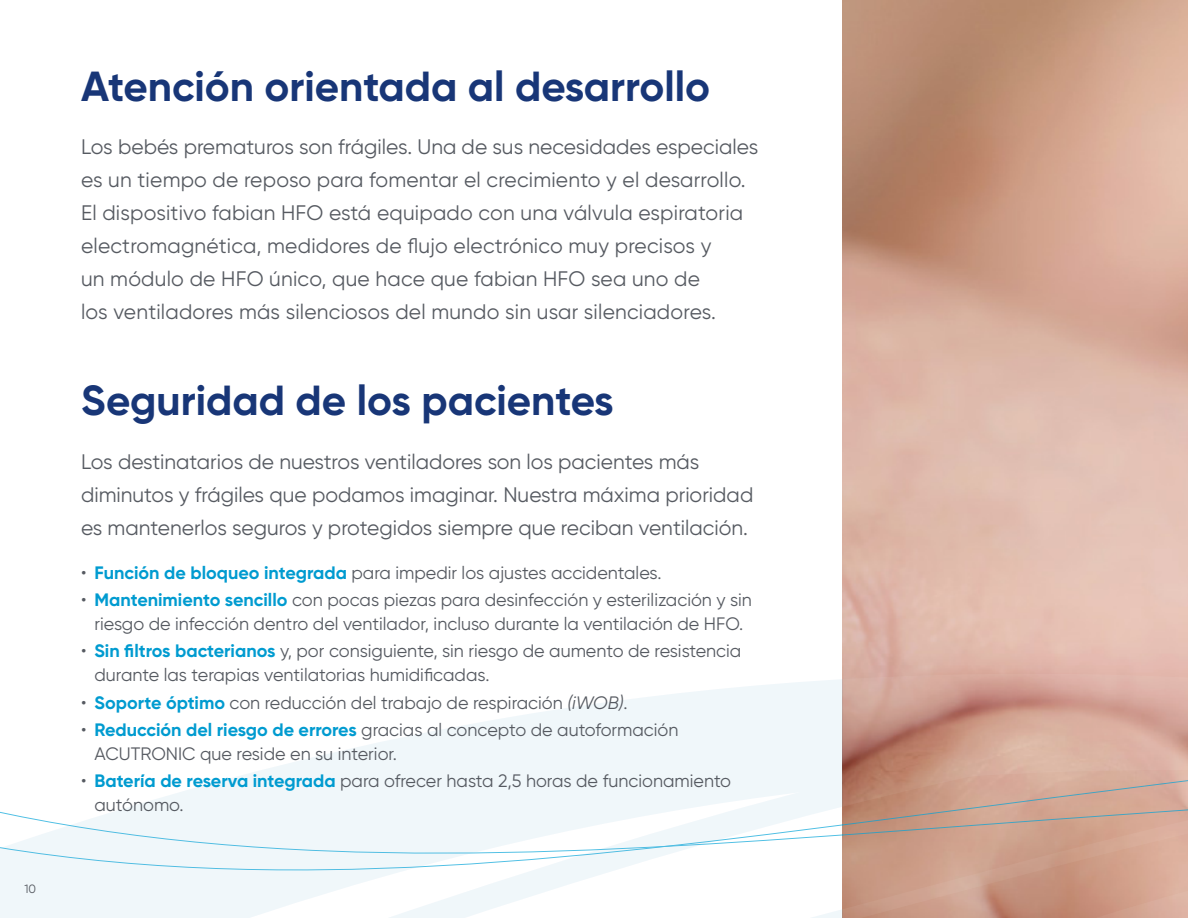
<style>
.page{position:relative;width:1188px;height:918px;background:#fff}
.page>*{position:absolute;margin:0;border:0;box-sizing:border-box;transform-origin:0 0}
.t1{font:700 42px "Gilroy";color:#183677}
.t2{font:21px/33px "Gilroy";color:#565a61}
.t3{font:18px/24px "Gilroy";color:#565a61}
.t4{font:12px "Gilroy";color:#565a61}
.s1{font-weight:700;color:#009bd0}
.s2{font-style:italic}
</style>
<div class="page">
<img style="left:843px;top:0;width:345px;height:674px">
<svg style="left:842px;top:674px;width:346px;height:21px;background:#d7aa9f"></svg>
<svg style="left:842px;top:695px;width:346px;height:223px;background:#cb9d8b"></svg>
<svg style="left:669px;top:679px;width:173px;height:16px;fill:#f0f7fa"></svg>
<svg style="left:0;top:695px;width:842px;height:223px;fill:#f0f7fa"></svg>
<p class="t4" style="left:25px;top:882px;width:13px">10</p>
<h1 class="t1" style="left:81px;top:60px;width:631px">Atención orientada al desarrollo</h1>
<p class="t2" style="left:81px;top:130px;width:679px">Los bebés prematuros son frágiles. Una de sus necesidades especiales es un tiempo de reposo para fomentar el crecimiento y el desarrollo.<br>El dispositivo fabian HFO está equipado con una válvula espiratoria electromagnética, medidores de flujo electrónico muy precisos y<br>un módulo de HFO único, que hace que fabian HFO sea uno de<br>los ventiladores más silenciosos del mundo sin usar silenciadores.</p>
<h1 class="t1" style="left:81px;top:374px;width:534px">Seguridad de los pacientes</h1>
<p class="t2" style="left:81px;top:445px;width:674px">Los destinatarios de nuestros ventiladores son los pacientes más diminutos y frágiles que podamos imaginar. Nuestra máxima prioridad es mantenerlos seguros y protegidos siempre que reciban ventilación.</p>
<p class="t3" style="left:81px;top:560px;width:582px">• <span class="s1">Función de bloqueo integrada</span> para impedir los ajustes accidentales.</p>
<p class="t3" style="left:81px;top:588px;width:673px;text-align:center">• <span class="s1">Mantenimiento sencillo</span> con pocas piezas para desinfección y esterilización y sin riesgo de infección dentro del ventilador, incluso durante la ventilación de HFO.</p>
<p class="t3" style="left:94px;top:639px;width:648px;text-indent:-14px">• <span class="s1">Sin filtros bacterianos</span> y, por consiguiente, sin riesgo de aumento de resistencia durante las terapias ventilatorias humidificadas.</p>
<p class="t3" style="left:81px;top:690px;width:548px">• <span class="s1">Soporte óptimo</span> con reducción del trabajo de respiración <span class="s2">(iWOB)</span>.</p>
<p class="t3" style="left:94px;top:717px;width:586px;text-indent:-14px">• <span class="s1">Reducción del riesgo de errores</span> gracias al concepto de autoformación<br>ACUTRONIC que reside en su interior.</p>
<p class="t3" style="left:94px;top:768px;width:638px;text-indent:-14px">• <span class="s1">Batería de reserva integrada</span> para ofrecer hasta 2,5 horas de funcionamiento autónomo.</p>
</div>
